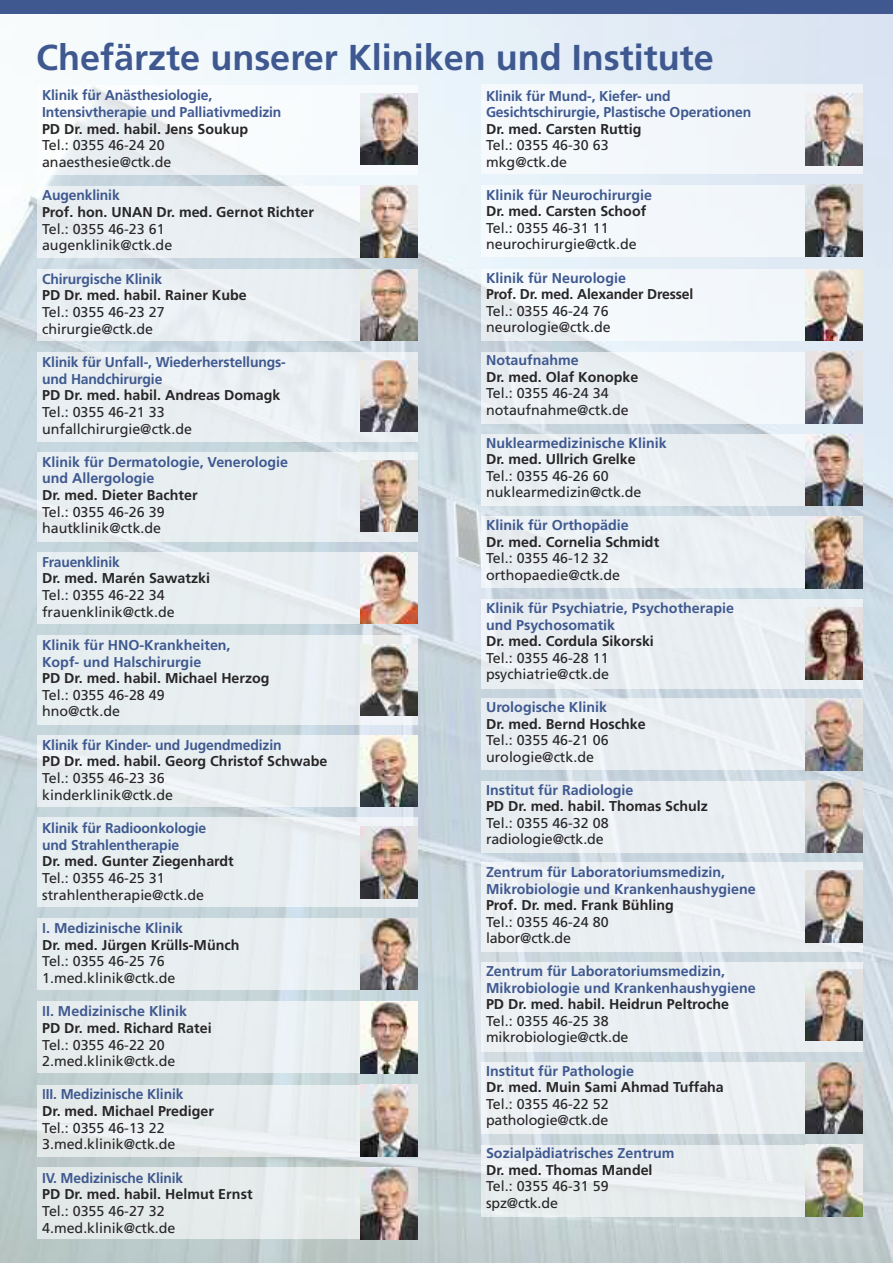
<style>
.page{position:relative;width:893px;height:1263px;background:#fff}
.page>*{position:absolute;margin:0;border:0;box-sizing:border-box;transform-origin:0 0}
.t1{font:700 36px "Frutiger LT Pro";color:#3f5990}
.t2{font:14.25px/16.6px "Frutiger LT Pro";color:#272526}
.t3{font:700 14.25px/16.6px "Frutiger LT Pro";color:#3f5990}
.t4{font:700 14.25px/16.6px "Frutiger LT Pro";color:#272526}
.s1{font-family:"Frutiger LT Std";font-stretch:condensed;color:#3f5990}
.s2{color:#3f5990}
</style>
<div class="page">
<img style="left:0;top:14px;width:893px;height:1249px">
<div style="left:37px;top:1001px;width:381px;height:72px;background:#e7edef"></div>
<div style="left:37px;top:1085px;width:381px;height:71px;background:#e7edee"></div>
<div style="left:482px;top:85px;width:381px;height:89px;background:#f3f7fb"></div>
<div style="left:38px;top:186px;width:380px;height:71px;background:#fff;opacity:.6"></div>
<div style="left:38px;top:269px;width:380px;height:72px;background:#e9eff3"></div>
<div style="left:38px;top:352px;width:380px;height:89px;background:#e9eff2"></div>
<div style="left:38px;top:452px;width:380px;height:89px;background:#e8eff1"></div>
<div style="left:38px;top:818px;width:380px;height:89px;background:#e8eef1"></div>
<div style="left:482px;top:517px;width:380px;height:71px;background:#e9eff3"></div>
<div style="left:482px;top:185px;width:381px;height:71px;background:#f3f7fb"></div>
<div style="left:482px;top:352px;width:381px;height:71px;background:#ebf0f3"></div>
<div style="left:482px;top:434px;width:381px;height:72px;background:#e9eff2"></div>
<div style="left:38px;top:635px;width:380px;height:89px;background:#e8eff1"></div>
<div style="left:37px;top:85px;width:381px;height:90px;background:#fff;opacity:.6"></div>
<div style="left:37px;top:735px;width:381px;height:72px;background:#e8eef1"></div>
<div style="left:38px;top:552px;width:380px;height:71px;background:#e8eef1"></div>
<div style="left:482px;top:863px;width:381px;height:89px;background:#eaeff2"></div>
<div style="left:37px;top:918px;width:381px;height:71px;background:#e8eef0"></div>
<div style="left:482px;top:1062px;width:381px;height:71px;background:#eaeff1"></div>
<div style="left:482px;top:1145px;width:381px;height:71px;background:#e8edee"></div>
<div style="left:482px;top:962px;width:381px;height:89px;background:#eaeff2"></div>
<div style="left:482px;top:269px;width:381px;height:71px;background:#fff;opacity:.6"></div>
<div style="left:482px;top:698px;width:381px;height:72px;background:#e9eef1"></div>
<div style="left:482px;top:599px;width:381px;height:89px;background:#e9eef1"></div>
<div style="left:482px;top:781px;width:381px;height:71px;background:#e8eef1"></div>
<div style="left:37px;top:1168px;width:381px;height:71px;background:#e4eaea"></div>
<div style="left:0;top:0;width:893px;height:14px;background:#3f5990"></div>
<img style="left:360px;top:93px;width:58px;height:72px">
<img style="left:360px;top:186px;width:58px;height:71px">
<img style="left:360px;top:269px;width:58px;height:72px">
<img style="left:360px;top:360px;width:58px;height:72px">
<img style="left:360px;top:460px;width:58px;height:71px">
<img style="left:360px;top:552px;width:58px;height:71px">
<img style="left:805px;top:94px;width:58px;height:71px">
<img style="left:805px;top:185px;width:58px;height:71px">
<img style="left:805px;top:269px;width:58px;height:72px">
<img style="left:805px;top:352px;width:58px;height:71px">
<img style="left:805px;top:434px;width:58px;height:72px">
<img style="left:805px;top:517px;width:58px;height:71px">
<img style="left:360px;top:644px;width:58px;height:72px">
<img style="left:360px;top:827px;width:58px;height:71px">
<img style="left:360px;top:1002px;width:58px;height:71px">
<img style="left:805px;top:1145px;width:58px;height:71px">
<img style="left:805px;top:969px;width:58px;height:72px">
<img style="left:360px;top:918px;width:58px;height:71px">
<img style="left:805px;top:699px;width:58px;height:71px">
<img style="left:360px;top:1085px;width:58px;height:71px">
<img style="left:360px;top:1168px;width:58px;height:71px">
<img style="left:805px;top:608px;width:58px;height:71px">
<img style="left:805px;top:781px;width:58px;height:71px">
<img style="left:805px;top:871px;width:58px;height:71px">
<img style="left:805px;top:1062px;width:58px;height:71px">
<img style="left:361px;top:735px;width:56px;height:71px">
<h1 class="t1" style="left:36px;top:44px;width:679px">Chefärzte unserer Kliniken und Institute</h1>
<p class="t3" style="left:42px;top:89px;width:241px">Klinik für Anästhesiologie,<br>Intensivtherapie und Palliativmedizin</p>
<p class="t4" style="left:42px;top:122px;width:208px">PD Dr. med. habil. Jens Soukup</p>
<p class="t2" style="left:42px;top:139px;width:131px">Tel.: 0355 46-24 20 anaesthesie@ctk.de</p>
<p class="t3" style="left:42px;top:189px;width:79px">Augenklinik</p>
<p class="t4" style="left:42px;top:205px;width:273px">Prof. hon. UNAN Dr. med. Gernot Richter</p>
<p class="t2" style="left:42px;top:222px;width:132px">Tel.: 0355 46-23 61 augenklinik@ctk.de</p>
<p class="t3" style="left:42px;top:272px;width:122px">Chirurgische Klinik</p>
<p class="t4" style="left:42px;top:288px;width:206px">PD Dr. med. habil. Rainer Kube</p>
<p class="t2" style="left:42px;top:305px;width:124px">Tel.: 0355 46-23 27 chirurgie@ctk.de</p>
<p class="t3" style="left:42px;top:355px;width:245px">Klinik für Unfall-, Wiederherstellungs&shy;und Handchirurgie</p>
<p class="t4" style="left:42px;top:388px;width:240px">PD Dr. med. habil. Andreas Domagk</p>
<p class="t2" style="left:42px;top:405px;width:151px">Tel.: 0355 46-21 33 unfallchirurgie@ctk.de</p>
<p class="t3" style="left:42px;top:455px;width:248px">Klinik für Dermatologie, Venerologie und Allergologie</p>
<p class="t4" style="left:42px;top:488px;width:157px">Dr. med. Dieter Bachter</p>
<p class="t2" style="left:42px;top:505px;width:124px">Tel.: 0355 46-26 39 hautklinik@ctk.de</p>
<p class="t3" style="left:42px;top:555px;width:79px">Frauenklinik</p>
<p class="t4" style="left:42px;top:572px;width:169px">Dr. med. Marén Sawatzki</p>
<p class="t2" style="left:42px;top:588px;width:134px">Tel.: 0355 46-22 34 frauenklinik@ctk.de</p>
<p class="t3" style="left:42px;top:638px;width:190px">Klinik für HNO-Krankheiten,<br>Kopf- und Halschirurgie</p>
<p class="t4" style="left:42px;top:671px;width:229px">PD Dr. med. habil. Michael Herzog</p>
<p class="t2" style="left:42px;top:688px;width:124px">Tel.: 0355 46-28 49 hno@ctk.de</p>
<p class="t3" style="left:42px;top:738px;width:241px">Klinik für Kinder- und Jugendmedizin</p>
<p class="t4" style="left:42px;top:755px;width:287px">PD Dr. med. habil. Georg Christof Schwabe</p>
<p class="t2" style="left:42px;top:771px;width:132px">Tel.: 0355 46-23 36 kinderklinik@ctk.de</p>
<p class="t3" style="left:42px;top:821px;width:166px">Klinik für Radioonkologie und Strahlentherapie</p>
<p class="t4" style="left:42px;top:854px;width:193px">Dr. med. Gunter Ziegenhardt</p>
<p class="t2" style="left:42px;top:871px;width:163px">Tel.: 0355 46-25 31 strahlentherapie@ctk.de</p>
<p class="t4" style="left:42px;top:921px;width:199px"><span class="s1">I</span><span class="s2">. Medizinische Klinik<br></span>Dr. med. Jürgen Krülls-Münch</p>
<p class="t2" style="left:42px;top:954px;width:135px">Tel.: 0355 46-25 76<br>1.med.klinik@ctk.de</p>
<p class="t4" style="left:42px;top:1004px;width:171px"><span class="s1">I</span><span class="s2">I. Medizinische Klinik<br></span>PD Dr. med. Richard Ratei</p>
<p class="t2" style="left:42px;top:1038px;width:135px">Tel.: 0355 46-22 20<br>2.med.klinik@ctk.de</p>
<p class="t4" style="left:42px;top:1088px;width:173px"><span class="s1">I</span><span class="s2">II. Medizinische Klinik<br></span>Dr. med. Michael Prediger</p>
<p class="t2" style="left:42px;top:1121px;width:135px">Tel.: 0355 46-13 22<br>3.med.klinik@ctk.de</p>
<p class="t3" style="left:42px;top:1171px;width:143px">IV. Medizinische Klinik</p>
<p class="t4" style="left:42px;top:1187px;width:212px">PD Dr. med. habil. Helmut Ernst</p>
<p class="t2" style="left:42px;top:1204px;width:135px">Tel.: 0355 46-27 32<br>4.med.klinik@ctk.de</p>
<p class="t3" style="left:486px;top:89px;width:267px">Klinik für Mund-, Kiefer- und<br>Gesichtschirurgie, Plastische Operationen</p>
<p class="t4" style="left:486px;top:122px;width:157px">Dr. med. Carsten Ruttig</p>
<p class="t2" style="left:486px;top:139px;width:124px">Tel.: 0355 46-30 63 mkg@ctk.de</p>
<p class="t3" style="left:486px;top:188px;width:168px">Klinik für Neurochirurgie</p>
<p class="t4" style="left:486px;top:205px;width:162px">Dr. med. Carsten Schoof</p>
<p class="t2" style="left:486px;top:221px;width:152px">Tel.: 0355 46-31 11 neurochirurgie@ctk.de</p>
<p class="t3" style="left:486px;top:271px;width:141px">Klinik für Neurologie</p>
<p class="t4" style="left:486px;top:287px;width:209px">Prof. Dr. med. Alexander Dressel</p>
<p class="t2" style="left:486px;top:304px;width:126px">Tel.: 0355 46-24 76 neurologie@ctk.de</p>
<p class="t3" style="left:486px;top:353px;width:94px">Notaufnahme</p>
<p class="t4" style="left:486px;top:370px;width:154px">Dr. med. Olaf Konopke</p>
<p class="t2" style="left:486px;top:386px;width:144px">Tel.: 0355 46-24 34 notaufnahme@ctk.de</p>
<p class="t3" style="left:486px;top:436px;width:182px">Nuklearmedizinische Klinik</p>
<p class="t4" style="left:486px;top:452px;width:151px">Dr. med. Ullrich Grelke</p>
<p class="t2" style="left:486px;top:469px;width:157px">Tel.: 0355 46-26 60 nuklearmedizin@ctk.de</p>
<p class="t3" style="left:486px;top:519px;width:144px">Klinik für Orthopädie</p>
<p class="t4" style="left:486px;top:535px;width:175px">Dr. med. Cornelia Schmidt</p>
<p class="t2" style="left:486px;top:552px;width:136px">Tel.: 0355 46-12 32 orthopaedie@ctk.de</p>
<p class="t3" style="left:486px;top:601px;width:249px">Klinik für Psychiatrie, Psychotherapie und Psychosomatik</p>
<p class="t4" style="left:486px;top:634px;width:169px">Dr. med. Cordula Sikorski</p>
<p class="t2" style="left:486px;top:651px;width:125px">Tel.: 0355 46-28 11 psychiatrie@ctk.de</p>
<p class="t3" style="left:486px;top:700px;width:122px">Urologische Klinik</p>
<p class="t4" style="left:486px;top:717px;width:161px">Dr. med. Bernd Hoschke</p>
<p class="t2" style="left:486px;top:733px;width:124px">Tel.: 0355 46-21 06 urologie@ctk.de</p>
<p class="t3" style="left:486px;top:783px;width:149px">Institut für Radiologie</p>
<p class="t4" style="left:486px;top:799px;width:223px">PD Dr. med. habil. Thomas Schulz</p>
<p class="t2" style="left:486px;top:816px;width:124px">Tel.: 0355 46-32 08 radiologie@ctk.de</p>
<p class="t3" style="left:486px;top:865px;width:271px">Zentrum für Laboratoriumsmedizin,<br>Mikrobiologie und Krankenhaushygiene</p>
<p class="t4" style="left:486px;top:898px;width:189px">Prof. Dr. med. Frank Bühling</p>
<p class="t2" style="left:486px;top:915px;width:124px">Tel.: 0355 46-24 80 labor@ctk.de</p>
<p class="t3" style="left:486px;top:965px;width:271px">Zentrum für Laboratoriumsmedizin,<br>Mikrobiologie und Krankenhaushygiene</p>
<p class="t4" style="left:486px;top:998px;width:245px">PD Dr. med. habil. Heidrun Peltroche</p>
<p class="t2" style="left:486px;top:1014px;width:144px">Tel.: 0355 46-25 38 mikrobiologie@ctk.de</p>
<p class="t3" style="left:486px;top:1064px;width:150px">Institut für Pathologie</p>
<p class="t4" style="left:486px;top:1080px;width:239px">Dr. med. Muin Sami Ahmad Tuffaha</p>
<p class="t2" style="left:486px;top:1097px;width:124px">Tel.: 0355 46-22 52 pathologie@ctk.de</p>
<p class="t3" style="left:486px;top:1146px;width:190px">Sozialpädiatrisches Zentrum</p>
<p class="t4" style="left:486px;top:1163px;width:168px">Dr. med. Thomas Mandel</p>
<p class="t2" style="left:486px;top:1179px;width:124px">Tel.: 0355 46-31 59 spz@ctk.de</p>
</div>
